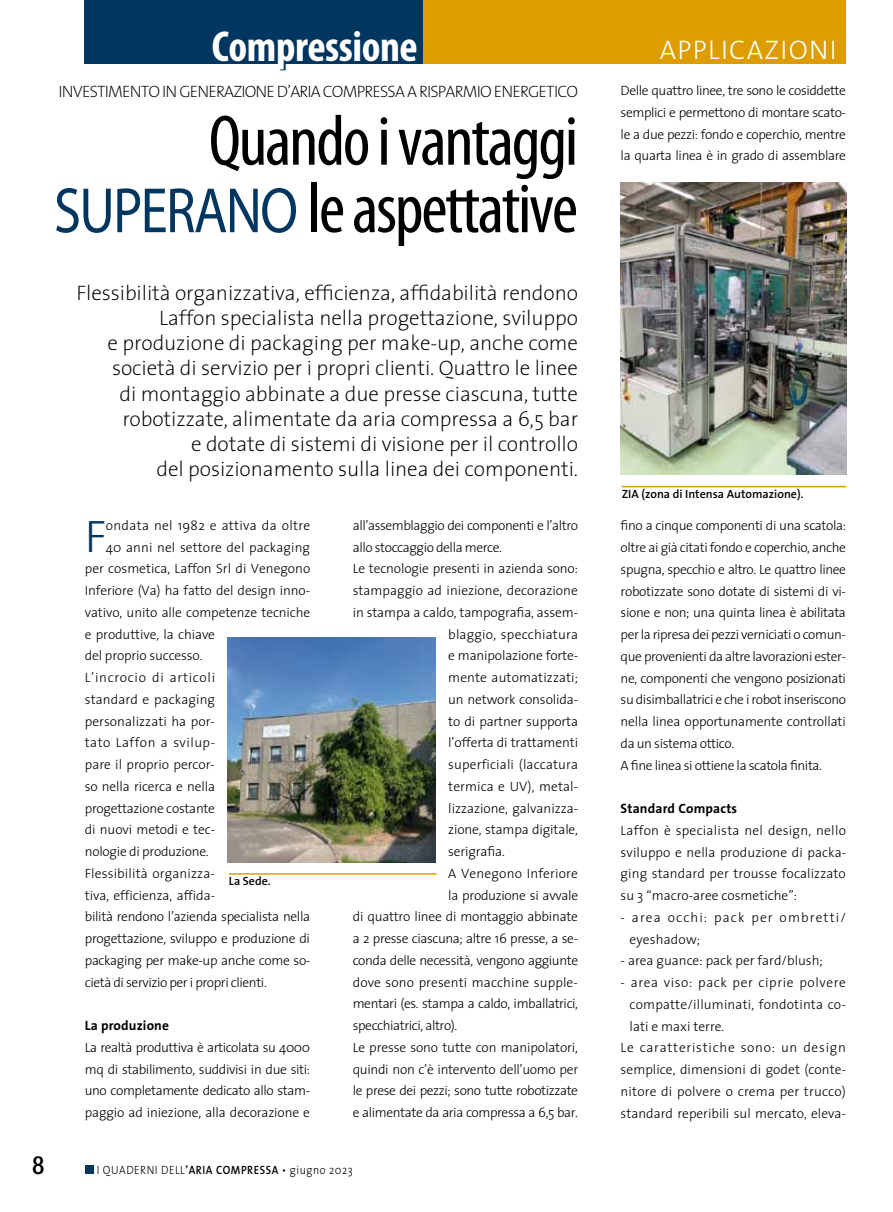
<style>
.page{position:relative;width:893px;height:1212px;background:#fff}
.page>*{position:absolute;margin:0;border:0;box-sizing:border-box;transform-origin:0 0}
.t1{font:condensed 72px/67.5px "Myriad Pro";letter-spacing:-.03em;color:#000;text-align:right}
.t2{font:300 45.75px "The Sans";color:#00365f}
.t3{font:700 condensed 43.5px "Myriad Pro";letter-spacing:-.01em;color:#fff}
.t4{font:300 27px "The Sans";letter-spacing:.05em;color:#fff}
.t5{font:condensed 27px "Formata";color:#000}
.t6{font:200 21px/25.2px "The Sans";letter-spacing:-.005em;color:#000;text-align:right}
.t7{font:200 16.5px "The Sans";letter-spacing:-.05em;color:#000}
.t8{font:300 13.5px/21.8px "The Sans";letter-spacing:-.01em;color:#000;text-align:justify}
.t9{font:300 13.5px/21.8px "The Sans";letter-spacing:-.03em;color:#000}
.t10{font:300 13.5px "The Sans";letter-spacing:.01em;color:#000}
.t11{font:300 13.5px "The Sans";letter-spacing:.055em;color:#000}
.t12{font:300 13.5px "The Sans";letter-spacing:.015em;color:#000}
.t13{font:300 13.5px/21.8px "The Sans";letter-spacing:.085em;color:#000}
.t14{font:300 13.5px "The Sans";letter-spacing:.045em;color:#000}
.t15{font:700 13.5px "The Sans";letter-spacing:.01em;color:#000}
.t16{font:300 13.5px "The Sans";letter-spacing:.02em;color:#000}
.t17{font:300 13.5px "The Sans";letter-spacing:.035em;color:#000}
.t18{font:300 12px "The Sans";letter-spacing:.05em;color:#000;scale:.9 1}
.t19{font:600 12px "The Sans";color:#000}
.s1{font-stretch:normal;font-size:64.5px;color:#00365f}
.s2{font-weight:600}
</style>
<div class="page">
<div style="left:85px;top:1166px;width:8px;height:8px;background:#00365f"></div>
<div style="left:84px;top:0;width:339px;height:63px;background:#00365f"></div>
<div style="left:423px;top:0;width:422px;height:63px;background:#dd9d00"></div>
<img style="left:228px;top:637px;width:207px;height:225px">
<hr style="left:229px;top:873px;width:208px;height:2px;background:#dd9d00">
<img style="left:621px;top:183px;width:225px;height:292px">
<hr style="left:622px;top:486px;width:224px;height:1px;background:#dd9d00">
<h3 class="t3" style="left:212px;top:19px;width:207px">Compressione</h3>
<h3 class="t4" style="left:660px;top:28px;width:178px">APPLICAZIONI</h3>
<p class="t7" style="left:59px;top:78px;width:521px">INVESTIMENTO IN GENERAZIONE D’ARIA COMPRESSA A RISPARMIO ENERGETICO</p>
<h1 class="t1" style="left:54px;top:106px;width:526px">Quando i vantaggi<br><span class="s1">SUPERANO</span> le aspettative</h1>
<p class="t6" style="left:76px;top:279px;width:503px">Flessibilità organizzativa, efficienza, affidabilità rendono Laffon specialista nella progettazione, sviluppo<br>e produzione di packaging per make-up, anche come società di servizio per i propri clienti. Quattro le linee<br>di montaggio abbinate a due presse ciascuna, tutte robotizzate, alimentate da aria compressa a 6,5 bar<br>e dotate di sistemi di visione per il controllo<br>del posizionamento sulla linea dei componenti.</p>
<p class="t8" style="left:621px;top:79px;width:227px">Delle quattro linee, tre sono le cosiddette semplici e permettono di montare scato&shy;le a due pezzi: fondo e coperchio, mentre la quarta linea è in grado di assemblare</p>
<h2 class="t2" style="left:85px;top:498px;width:23px">F</h2>
<p class="t16" style="left:106px;top:514px;width:206px">ondata nel 1982 e attiva da oltre</p>
<p class="t8" style="left:106px;top:536px;width:206px">40 anni nel settore del packaging</p>
<p class="t8" style="left:85px;top:557px;width:227px">per cosmetica, Laffon Srl di Venegono</p>
<p class="t8" style="left:85px;top:579px;width:227px">Inferiore (Va) ha fatto del design inno-</p>
<p class="t8" style="left:85px;top:601px;width:227px">vativo, unito alle competenze tecniche</p>
<p class="t8" style="left:85px;top:623px;width:132px">e produttive, la chiave</p>
<p class="t8" style="left:85px;top:644px;width:119px">del proprio successo.</p>
<p class="t11" style="left:85px;top:666px;width:132px">L’incrocio di articoli</p>
<p class="t10" style="left:85px;top:688px;width:132px">standard e packaging</p>
<p class="t8" style="left:85px;top:710px;width:132px">personalizzati ha por-</p>
<p class="t17" style="left:85px;top:732px;width:132px">tato Laffon a svilup-</p>
<p class="t8" style="left:85px;top:753px;width:132px">pare il proprio percor-</p>
<p class="t8" style="left:85px;top:775px;width:132px">so nella ricerca e nella</p>
<p class="t8" style="left:85px;top:797px;width:132px">progettazione costante</p>
<p class="t8" style="left:85px;top:818px;width:132px">di nuovi metodi e tec-</p>
<p class="t8" style="left:85px;top:840px;width:125px">nologie di produzione.</p>
<p class="t10" style="left:85px;top:862px;width:132px">Flessibilità organizza-</p>
<p class="t8" style="left:85px;top:884px;width:132px">tiva, efficienza, affida-</p>
<p class="t8" style="left:85px;top:905px;width:227px">bilità rendono l’azienda specialista nella</p>
<p class="t8" style="left:85px;top:927px;width:227px">progettazione, sviluppo e produzione di</p>
<p class="t8" style="left:85px;top:949px;width:227px">packaging per make-up anche come so-</p>
<p class="t9" style="left:85px;top:971px;width:183px">cietà di servizio per i propri clienti.</p>
<p class="t15" style="left:85px;top:1014px;width:86px">La produzione</p>
<p class="t8" style="left:85px;top:1036px;width:227px">La realtà produttiva è articolata su 4000 mq di stabilimento, suddivisi in due siti: uno completamente dedicato allo stam&shy;paggio ad iniezione, alla decorazione e</p>
<p class="t19" style="left:229px;top:871px;width:43px">La Sede.</p>
<p class="t9" style="left:353px;top:514px;width:227px">all’assemblaggio dei componenti e l’altro</p>
<p class="t9" style="left:353px;top:536px;width:151px">allo stoccaggio della merce.</p>
<p class="t8" style="left:353px;top:557px;width:227px">Le tecnologie presenti in azienda sono:</p>
<p class="t8" style="left:353px;top:579px;width:227px">stampaggio ad iniezione, decorazione</p>
<p class="t8" style="left:353px;top:601px;width:227px">in stampa a caldo, tampografia, assem-</p>
<p class="t12" style="left:448px;top:623px;width:131px">blaggio, specchiatura</p>
<p class="t8" style="left:448px;top:644px;width:131px">e manipolazione forte-</p>
<p class="t8" style="left:448px;top:666px;width:131px">mente automatizzati;</p>
<p class="t8" style="left:448px;top:688px;width:131px">un network consolida-</p>
<p class="t8" style="left:448px;top:710px;width:131px">to di partner supporta</p>
<p class="t8" style="left:448px;top:731px;width:131px">l’offerta di trattamenti</p>
<p class="t10" style="left:448px;top:753px;width:131px">superficiali (laccatura</p>
<p class="t8" style="left:448px;top:775px;width:131px">termica e UV), metal-</p>
<p class="t8" style="left:448px;top:797px;width:131px">lizzazione, galvanizza-</p>
<p class="t8" style="left:448px;top:818px;width:131px">zione, stampa digitale,</p>
<p class="t8" style="left:448px;top:840px;width:58px">serigrafia.</p>
<p class="t12" style="left:448px;top:862px;width:131px">A Venegono Inferiore</p>
<p class="t8" style="left:448px;top:884px;width:131px">la produzione si avvale</p>
<p class="t8" style="left:353px;top:905px;width:227px">di quattro linee di montaggio abbinate</p>
<p class="t9" style="left:353px;top:927px;width:227px">a 2 presse ciascuna; altre 16 presse, a se-</p>
<p class="t9" style="left:353px;top:949px;width:227px">conda delle necessità, vengono aggiunte</p>
<p class="t8" style="left:353px;top:971px;width:227px">dove sono presenti macchine supple-</p>
<p class="t9" style="left:353px;top:992px;width:227px">mentari (es. stampa a caldo, imballatrici,</p>
<p class="t9" style="left:353px;top:1014px;width:106px">specchiatrici, altro).</p>
<p class="t8" style="left:353px;top:1036px;width:227px">Le presse sono tutte con manipolatori,</p>
<p class="t8" style="left:353px;top:1058px;width:227px">quindi non c’è intervento dell’uomo per</p>
<p class="t9" style="left:353px;top:1079px;width:227px">le prese dei pezzi; sono tutte robotizzate</p>
<p class="t9" style="left:353px;top:1101px;width:227px">e alimentate da aria compressa a 6,5 bar.</p>
<h3 class="t5" style="left:32px;top:1148px;width:14px">8</h3>
<p class="t18" style="left:97px;top:1160px;width:286px">I QUADERNI DELL<span class="s2">’ARIA COMPRESSA</span> • giugno 2023</p>
<p class="t19" style="left:622px;top:484px;width:183px">ZIA (zona di Intensa Automazione).</p>
<p class="t9" style="left:621px;top:514px;width:227px">fino a cinque componenti di una scatola: oltre ai già citati fondo e coperchio, anche spugna, specchio e altro. Le quattro linee robotizzate sono dotate di sistemi di vi&shy;sione e non; una quinta linea è abilitata per la ripresa dei pezzi verniciati o comun&shy;que provenienti da altre lavorazioni ester&shy;ne, componenti che vengono posizionati su disimballatrici e che i robot inseriscono nella linea opportunamente controllati da un sistema ottico.<br>A fine linea si ottiene la scatola finita.</p>
<p class="t15" style="left:621px;top:797px;width:118px">Standard Compacts</p>
<p class="t8" style="left:621px;top:819px;width:227px">Laffon è specialista nel design, nello sviluppo e nella produzione di packa&shy;ging standard per trousse focalizzato su 3 “macro-aree cosmetiche”:</p>
<p class="t13" style="left:630px;top:906px;width:218px;text-indent:-9px">- area occhi: pack per ombretti/ eyeshadow;</p>
<p class="t8" style="left:621px;top:949px;width:204px">- area guance: pack per fard/blush;</p>
<p class="t14" style="left:621px;top:971px;width:227px">- area viso: pack per ciprie polvere</p>
<p class="t10" style="left:630px;top:993px;width:218px">compatte/illuminati, fondotinta co-</p>
<p class="t8" style="left:630px;top:1015px;width:96px">lati e maxi terre.</p>
<p class="t11" style="left:621px;top:1036px;width:227px">Le caratteristiche sono: un design</p>
<p class="t8" style="left:621px;top:1058px;width:227px">semplice, dimensioni di godet (conte-</p>
<p class="t10" style="left:621px;top:1080px;width:227px">nitore di polvere o crema per trucco)</p>
<p class="t8" style="left:621px;top:1102px;width:227px">standard reperibili sul mercato, eleva-</p>
</div>
